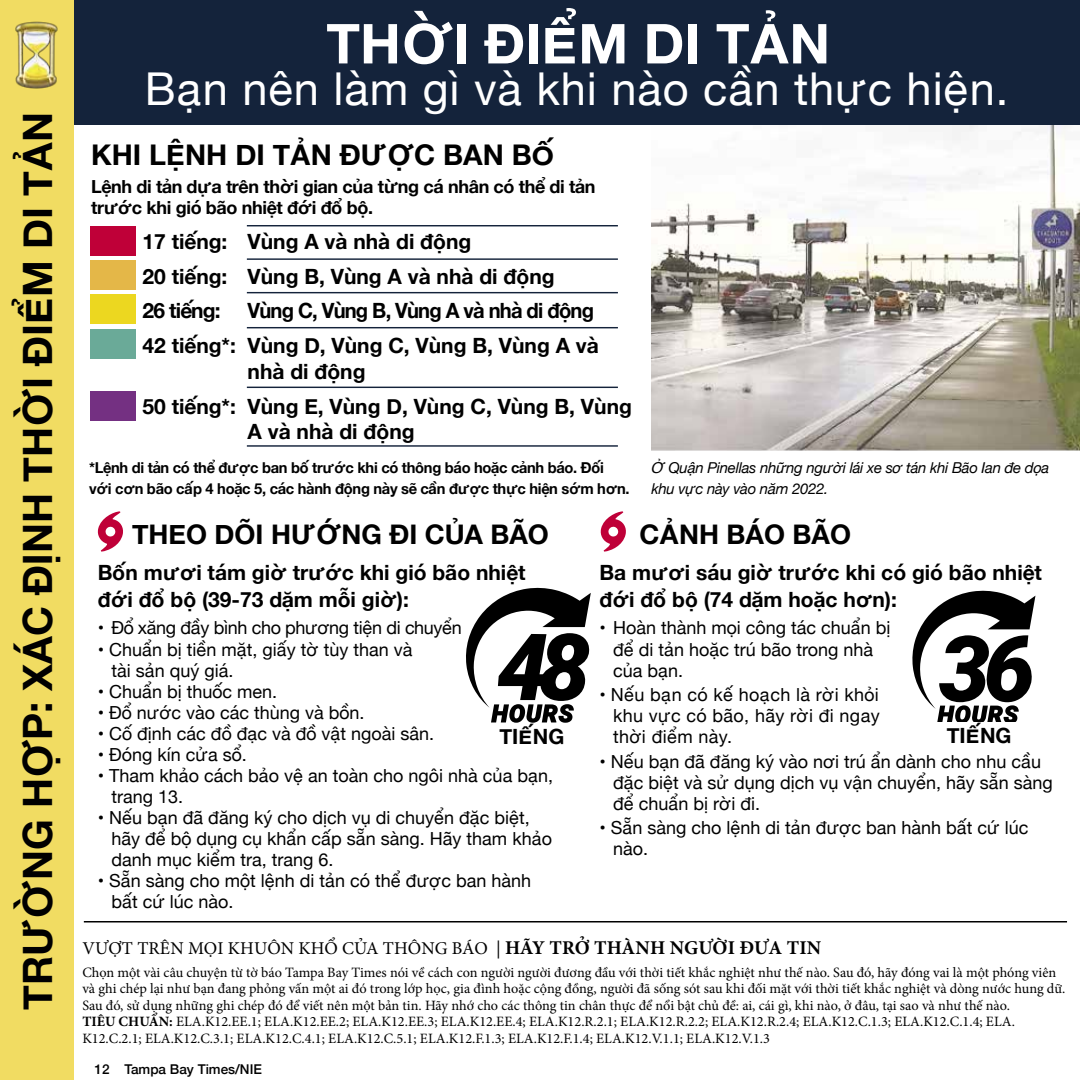
<style>
.page{position:relative;width:1080px;height:1080px;background:#fff}
.page>*{position:absolute;margin:0;border:0;box-sizing:border-box;transform-origin:0 0}
.t1{font:700 55.05px "Qbjjcf Helvetica Neue";color:#fff}
.t2{font:45.3px "Tgpjmt Helvetica Neue";letter-spacing:.02em;color:#fff}
.t3{font:700 40.5px "Qbjjcf Helvetica Neue";color:#000}
.t4{font:700 28.5px "Qbjjcf Helvetica Neue";color:#000}
.t5{font:700 27px "Qbjjcf Helvetica Neue";color:#000}
.t6{font:700 21px/26px "Qbjjcf Helvetica Neue";color:#000}
.t7{font:700 21px "Qbjjcf Helvetica Neue";letter-spacing:-.04em;color:#000;scale:.96 1}
.t8{font:18px/21px "Tgpjmt Helvetica Neue";color:#000}
.t9{font:700 18px/21px "Qbjjcf Helvetica Neue";letter-spacing:-.02em;color:#000}
.t10{font:18px "Ptgvtv Minion Pro";color:#000}
.t11{font:18px "Tgpjmt Helvetica Neue";letter-spacing:-.02em;color:#000}
.t12{font:700 15px/21px "Qbjjcf Helvetica Neue";letter-spacing:-.02em;color:#000}
.t13{font:italic 15px/21px "Twgthd Helvetica Neue";letter-spacing:-.02em;color:#000}
.t14{font:14.25px/16.5px "Ptgvtv Minion Pro";color:#000}
.t15{font:500 13.5px "Hfjfsm Helvetica Neue";color:#000}
.s1{font-family:"Rltvns Minion Pro";font-weight:700;font-size:19.5px}
.s2{font-family:"Rltvns Minion Pro";font-weight:700}
</style>
<div class="page">
<img style="left:651px;top:125px;width:429px;height:326px">
<div style="left:73px;top:0;width:1007px;height:125px;background:#14233b"></div>
<div style="left:0;top:0;width:73px;height:1080px;background:#f1dc62"></div>
<hr style="left:84px;top:921px;width:983px;height:1px;background:#000">
<hr style="left:247px;top:445px;width:371px;height:2px;background:#14233b">
<hr style="left:247px;top:387px;width:371px;height:1px;background:#14233b">
<hr style="left:247px;top:292px;width:371px;height:1px;background:#14233b">
<hr style="left:247px;top:225px;width:371px;height:1px;background:#14233b">
<hr style="left:247px;top:258px;width:371px;height:2px;background:#14233b">
<div style="left:91px;top:391px;width:45px;height:29px;background:#743082"></div>
<div style="left:91px;top:330px;width:45px;height:29px;background:#6aaa98"></div>
<div style="left:91px;top:294px;width:45px;height:30px;background:#ecd720"></div>
<div style="left:91px;top:260px;width:45px;height:30px;background:#e4b748"></div>
<div style="left:91px;top:226px;width:45px;height:30px;background:#bf0038"></div>
<svg style="left:912px;top:590px;width:123px;height:132px"></svg>
<hr style="left:247px;top:327px;width:371px;height:1px;background:#14233b">
<img style="left:15px;top:21px;width:43px;height:68px">
<svg style="left:97px;top:511px;width:26px;height:41px"></svg>
<svg style="left:466px;top:587px;width:125px;height:136px"></svg>
<svg style="left:600px;top:511px;width:26px;height:41px"></svg>
<h2 class="t3" style="left:6px;top:1010px;width:900px;rotate:-90deg">TRƯỜNG HỢP: XÁC ĐỊNH THỜI ĐIỂM DI TẢN</h2>
<h3 class="t1" style="left:326px;top:1px;width:505px">THỜI ĐIỂM DI TẢN</h3>
<p class="t2" style="left:145px;top:56px;width:865px">Bạn nên làm gì và khi nào cần thực hiện.</p>
<h4 class="t4" style="left:91px;top:133px;width:464px">KHI LỆNH DI TẢN ĐƯỢC BAN BỐ</h4>
<p class="t9" style="left:91px;top:176px;width:506px">Lệnh di tản dựa trên thời gian của từng cá nhân có thể di tản trước khi gió bão nhiệt đới đổ bộ.</p>
<p class="t6" style="left:143px;top:229px;width:86px">17 tiếng:</p>
<p class="t6" style="left:248px;top:229px;width:225px">Vùng A và nhà di động</p>
<p class="t6" style="left:143px;top:264px;width:86px">20 tiếng:</p>
<p class="t6" style="left:248px;top:264px;width:309px">Vùng B, Vùng A và nhà di động</p>
<p class="t6" style="left:143px;top:299px;width:80px">26 tiếng:</p>
<p class="t7" style="left:248px;top:294px;width:362px">Vùng C, Vùng B, Vùng A và nhà di động</p>
<p class="t6" style="left:143px;top:333px;width:95px">42 tiếng*:</p>
<p class="t6" style="left:248px;top:333px;width:353px">Vùng D, Vùng C, Vùng B, Vùng A và nhà di động</p>
<p class="t6" style="left:143px;top:394px;width:95px">50 tiếng*:</p>
<p class="t6" style="left:248px;top:394px;width:386px">Vùng E, Vùng D, Vùng C, Vùng B, Vùng<br>A và nhà di động</p>
<p class="t12" style="left:89px;top:458px;width:542px">*Lệnh di tản có thể được ban bố trước khi có thông báo hoặc cảnh báo. Đối với cơn bão cấp 4 hoặc 5, các hành động này sẽ cần được thực hiện sớm hơn.</p>
<p class="t13" style="left:651px;top:458px;width:399px">Ở Quận Pinellas những người lái xe sơ tán khi Bão Ian đe dọa khu vực này vào năm 2022.</p>
<h4 class="t5" style="left:132px;top:513px;width:418px">THEO DÕI HƯỚNG ĐI CỦA BÃO</h4>
<h5 class="t6" style="left:98px;top:559px;width:429px;line-height:27px">Bốn mươi tám giờ trước khi gió bão nhiệt đới đổ bộ (39-73 dặm mỗi giờ):</h5>
<h4 class="t5" style="left:640px;top:513px;width:213px">CẢNH BÁO BÃO</h4>
<h5 class="t6" style="left:600px;top:559px;width:444px;line-height:27px">Ba mươi sáu giờ trước khi có gió bão nhiệt đới đổ bộ (74 dặm hoặc hơn):</h5>
<p class="t8" style="left:613px;top:619px;width:279px;text-indent:-13px">• Hoàn thành mọi công tác chuẩn bị để di tản hoặc trú bão trong nhà của bạn.</p>
<p class="t8" style="left:613px;top:685px;width:268px;text-align:justify;text-indent:-13px">• Nếu bạn có kế hoạch là rời khỏi khu vực có bão, hãy rời đi ngay thời điểm này.</p>
<p class="t8" style="left:613px;top:752px;width:441px;text-indent:-13px">• Nếu bạn đã đăng ký vào nơi trú ẩn dành cho nhu cầu đặc biệt và sử dụng dịch vụ vận chuyển, hãy sẵn sàng để chuẩn bị rời đi.</p>
<p class="t8" style="left:613px;top:818px;width:417px;text-indent:-13px">• Sẵn sàng cho lệnh di tản được ban hành bất cứ lúc nào.</p>
<p class="t11" style="left:98px;top:615px;width:366px">• Đổ xăng đầy bình cho phương tiện di chuyển</p>
<p class="t8" style="left:111px;top:640px;width:303px;text-indent:-13px">• Chuẩn bị tiền mặt, giấy tờ tùy than và tài sản quý giá.</p>
<p class="t8" style="left:98px;top:682px;width:181px">• Chuẩn bị thuốc men.</p>
<p class="t8" style="left:98px;top:703px;width:268px">• Đổ nước vào các thùng và bồn.</p>
<p class="t8" style="left:98px;top:724px;width:338px">• Cố định các đồ đạc và đồ vật ngoài sân.</p>
<p class="t8" style="left:98px;top:745px;width:150px">• Đóng kín cửa sổ.</p>
<p class="t8" style="left:111px;top:766px;width:443px;text-indent:-13px">• Tham khảo cách bảo vệ an toàn cho ngôi nhà của bạn, trang 13.</p>
<p class="t8" style="left:111px;top:808px;width:442px;text-indent:-13px">• Nếu bạn đã đăng ký cho dịch vụ di chuyển đặc biệt, hãy để bộ dụng cụ khẩn cấp sẵn sàng. Hãy tham khảo danh mục kiểm tra, trang 6.</p>
<p class="t8" style="left:111px;top:871px;width:421px;text-indent:-13px">• Sẵn sàng cho một lệnh di tản có thể được ban hành bất cứ lúc nào.</p>
<p class="t6" style="left:947px;top:723px;width:66px">TIẾNG</p>
<p class="t6" style="left:499px;top:725px;width:66px">TIẾNG</p>
<h4 class="t10" style="left:82px;top:936px;width:740px">VƯỢT TRÊN MỌI KHUÔN KHỔ CỦA THÔNG BÁO | <span class="s1">HÃY TRỞ THÀNH NGƯỜI ĐƯA TIN</span></h4>
<p class="t14" style="left:82px;top:964px;width:985px">Chọn một vài câu chuyện từ tờ báo Tampa Bay Times nói về cách con người người đương đầu với thời tiết khắc nghiệt như thế nào. Sau đó, hãy đóng vai là một phóng viên và ghi chép lại như bạn đang phỏng vấn một ai đó trong lớp học, gia đình hoặc cộng đồng, người đã sống sót sau khi đối mặt với thời tiết khắc nghiệt và dòng nước hung dữ.<br>Sau đó, sử dụng những ghi chép đó để viết nên một bản tin. Hãy nhớ cho các thông tin chân thực để nổi bật chủ đề: ai, cái gì, khi nào, ở đâu, tại sao và như thế nào.</p>
<p class="t14" style="left:82px;top:1014px;width:934px"><span class="s2">TIÊU CHUẨN:</span> ELA.K12.EE.1; ELA.K12.EE.2; ELA.K12.EE.3; ELA.K12.EE.4; ELA.K12.R.2.1; ELA.K12.R.2.2; ELA.K12.R.2.4; ELA.K12.C.1.3; ELA.K12.C.1.4; ELA.<br>K12.C.2.1; ELA.K12.C.3.1; ELA.K12.C.4.1; ELA.K12.C.5.1; ELA.K12.F.1.3; ELA.K12.F.1.4; ELA.K12.V.1.1; ELA.K12.V.1.3</p>
<p class="t15" style="left:94px;top:1058px;width:169px">12 Tampa Bay Times/NIE</p>
</div>
